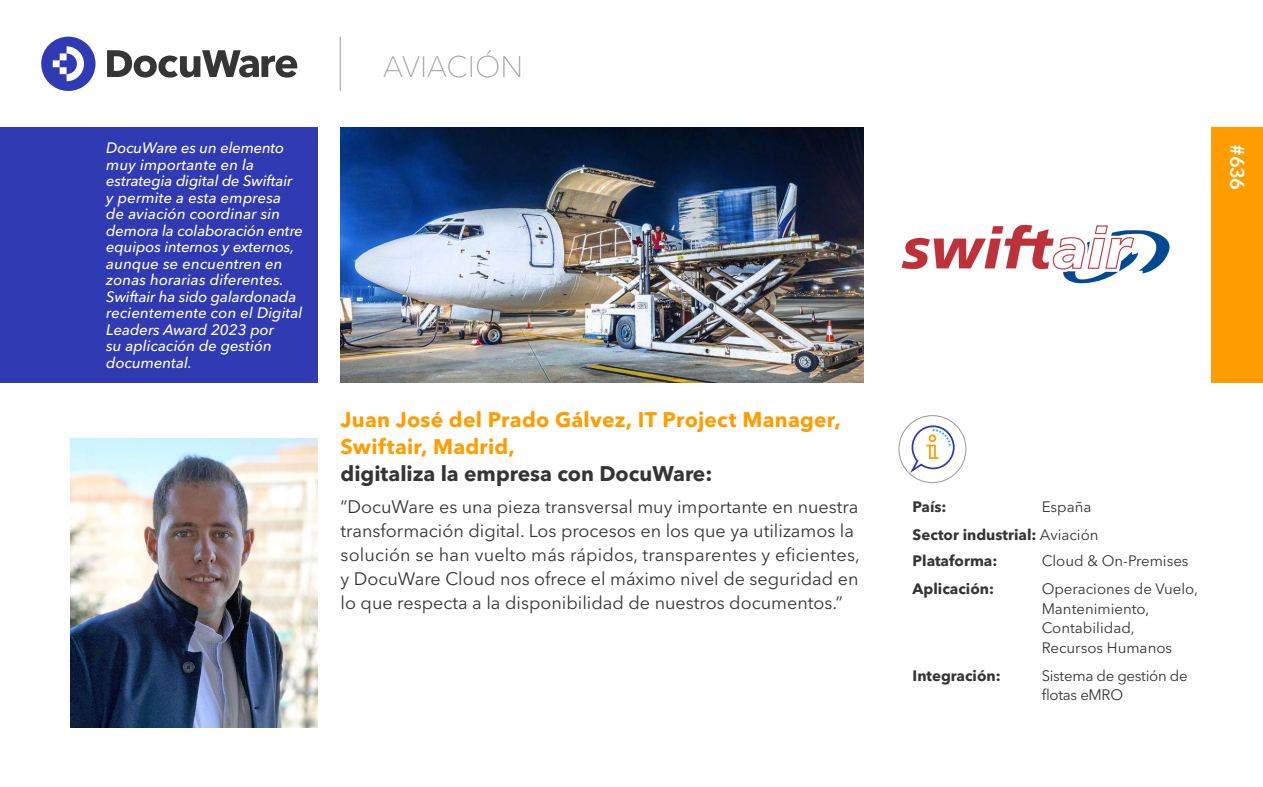
<style>
.page{position:relative;width:1263px;height:787px;background:#fff}
.page>*{position:absolute;margin:0;border:0;box-sizing:border-box;transform-origin:0 0}
.t1{font:100 29.4px "Avenir Next LT Pro";color:#9e9e9e}
.t2{font:700 21px/27px "Avenir Next LT Pro";letter-spacing:.01em;color:#ff9d00}
.t3{font:700 21px "Avenir Next LT Pro";color:#353535}
.t4{font:600 19.5px "Avenir Next LT Pro";color:#fff}
.t5{font:18px/24px "Avenir Next LT Pro";color:#353535}
.t6{font:italic 500 15px/16.5px "Avenir Next LT Pro";color:#fff}
.t7{font:15px/19.5px "Avenir Next LT Pro";color:#353535}
.t8{font:700 15px/28px "Avenir Next LT Pro";color:#353535}
.t9{font:15px/19.5px "Avenir Next LT Pro";letter-spacing:-.02em;color:#353535}
.s1{font-weight:400}
</style>
<div class="page">
<svg style="left:41px;top:37px;width:55px;height:54px"></svg>
<svg style="left:107px;top:50px;width:190px;height:28px"></svg>
<hr style="left:340px;top:37px;width:1px;height:54px;background:#9e9e9e">
<div style="left:1212px;top:128px;width:51px;height:255px;background:#ff9d00"></div>
<div style="left:0;top:128px;width:317px;height:255px;background:#303ab2"></div>
<div style="left:898px;top:415px;width:68px;height:68px;border:1px solid #9e9e9e;border-radius:50%"></div>
<svg style="left:908px;top:424px;width:47px;height:51px"></svg>
<img style="left:341px;top:128px;width:522px;height:255px">
<img style="left:901px;top:224px;width:269px;height:60px">
<img style="left:71px;top:438px;width:246px;height:289px">
<p class="t6" style="left:106px;top:140px;width:198px">DocuWare es un elemento muy importante en la estrategia digital de Swiftair y permite a esta empresa de aviación coordinar sin demora la colaboración entre equipos internos y externos, aunque se encuentren en zonas horarias diferentes.<br>Swiftair ha sido galardonada recientemente con el Digital<br>Leaders Award 2023 por<br>su aplicación de gestión documental.</p>
<h1 class="t1" style="left:383px;top:49px;width:142px">AVIACIÓN</h1>
<h3 class="t4" style="left:1249px;top:144px;width:47px;rotate:90deg">#636</h3>
<h2 class="t2" style="left:341px;top:406px;width:502px">Juan José del Prado Gálvez, IT Project Manager,<br>Swiftair, Madrid,</h2>
<h2 class="t3" style="left:341px;top:460px;width:373px">digitaliza la empresa con DocuWare:</h2>
<p class="t5" style="left:341px;top:495px;width:521px">“DocuWare es una pieza transversal muy importante en nuestra transformación digital. Los procesos en los que ya utilizamos la solución se han vuelto más rápidos, transparentes y eficientes, y DocuWare Cloud nos ofrece el máximo nivel de seguridad en lo que respecta a la disponibilidad de nuestros documentos.”</p>
<p class="t8" style="left:913px;top:492px;width:35px">País:</p>
<p class="t8" style="left:913px;top:492px;width:187px;text-indent:129px"><span class="s1">España<br></span>Sector industrial: <span class="s1">Aviación</span></p>
<p class="t8" style="left:913px;top:546px;width:86px">Plataforma:</p>
<p class="t7" style="left:1042px;top:551px;width:148px">Cloud &amp; On-Premises</p>
<p class="t8" style="left:913px;top:574px;width:83px">Aplicación:</p>
<p class="t7" style="left:1042px;top:579px;width:158px">Operaciones de Vuelo,<br>Mantenimiento,<br>Contabilidad,<br>Recursos Humanos</p>
<p class="t8" style="left:913px;top:661px;width:90px">Integración:</p>
<p class="t9" style="left:1042px;top:665px;width:148px">Sistema de gestión de flotas eMRO</p>
</div>
